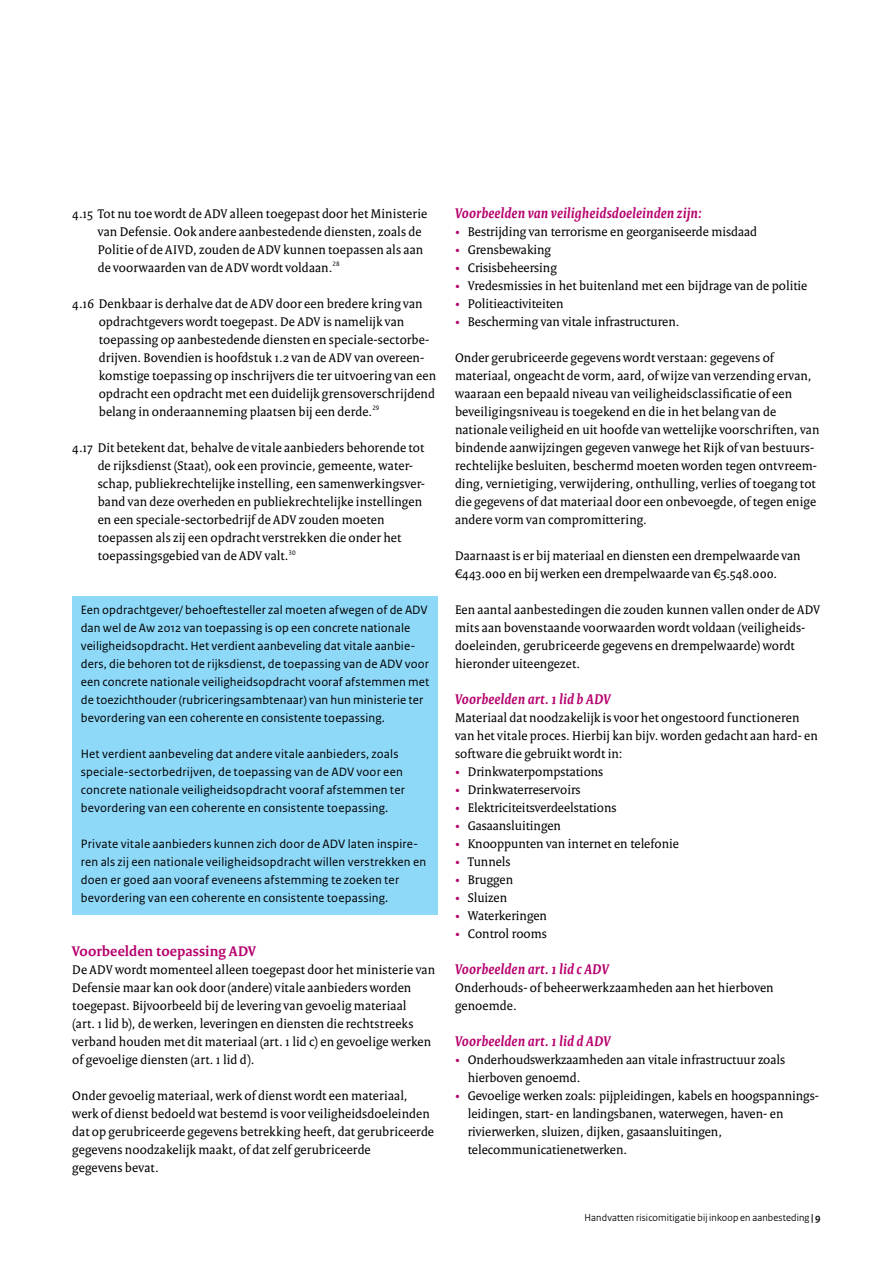
<style>
.page{position:relative;width:893px;height:1263px;background:#fff}
.page>*{position:absolute;margin:0;border:0;box-sizing:border-box;transform-origin:0 0}
.t1{font:italic 700 15px "Rijksoverheid Serif";letter-spacing:.015em;color:#b6006d}
.t2{font:700 15px "Rijksoverheid Serif";letter-spacing:.005em;color:#b6006d}
.t3{font:13.5px/18px "Rijksoverheid Serif";letter-spacing:.005em;color:#000}
.t4{font:12.75px/18px "Rijksoverheid Sans Text";letter-spacing:.01em;color:#000}
.t5{font:10.5px "Rijksoverheid Sans Heading";letter-spacing:.015em;color:#000}
.s1{color:#b6006d}
.s2{font-weight:700}
</style>
<div class="page">
<div style="left:72px;top:596px;width:366px;height:319px;background:#8ed8f8"></div>
<p class="t3" style="left:98px;top:204px;width:331px;text-indent:-26px">4.15 Tot nu toe wordt de ADV alleen toegepast door het Ministerie van Defensie. Ook andere aanbestedende diensten, zoals de Politie of de AIVD, zouden de ADV kunnen toepassen als aan de voorwaarden van de ADV wordt voldaan.<sup>28</sup></p>
<p class="t3" style="left:99px;top:294px;width:339px;text-indent:-26px">4.16 Denkbaar is derhalve dat de ADV door een bredere kring van opdrachtgevers wordt toegepast. De ADV is namelijk van toepassing op aanbestedende diensten en speciale-sectorbe&shy;drijven. Bovendien is hoofdstuk 1.2 van de ADV van overeen&shy;komstige toepassing op inschrijvers die ter uitvoering van een opdracht een opdracht met een duidelijk grensoverschrijdend belang in onderaanneming plaatsen bij een derde.<sup>29</sup></p>
<p class="t3" style="left:98px;top:438px;width:329px;text-indent:-25px">4.17 Dit betekent dat, behalve de vitale aanbieders behorende tot de rijksdienst (Staat), ook een provincie, gemeente, water&shy;schap, publiekrechtelijke instelling, een samenwerkingsver&shy;band van deze overheden en publiekrechtelijke instellingen en een speciale-sectorbedrijf de ADV zouden moeten toepassen als zij een opdracht verstrekken die onder het toepassingsgebied van de ADV valt.<sup>30</sup></p>
<p class="t4" style="left:81px;top:601px;width:350px">Een opdrachtgever/ behoeftesteller zal moeten afwegen of de ADV dan wel de Aw 2012 van toepassing is op een concrete nationale veiligheidsopdracht. Het verdient aanbeveling dat vitale aanbie&shy;ders, die behoren tot de rijksdienst, de toepassing van de ADV voor een concrete nationale veiligheidsopdracht vooraf afstemmen met de toezichthouder (rubriceringsambtenaar) van hun ministerie ter bevordering van een coherente en consistente toepassing.</p>
<p class="t4" style="left:81px;top:745px;width:326px">Het verdient aanbeveling dat andere vitale aanbieders, zoals speciale-sectorbedrijven, de toepassing van de ADV voor een concrete nationale veiligheidsopdracht vooraf afstemmen ter bevordering van een coherente en consistente toepassing.</p>
<p class="t4" style="left:81px;top:835px;width:347px">Private vitale aanbieders kunnen zich door de ADV laten inspire&shy;ren als zij een nationale veiligheidsopdracht willen verstrekken en doen er goed aan vooraf eveneens afstemming te zoeken ter bevordering van een coherente en consistente toepassing.</p>
<p class="t2" style="left:72px;top:942px;width:185px">Voorbeelden toepassing ADV</p>
<p class="t3" style="left:72px;top:960px;width:364px">De ADV wordt momenteel alleen toegepast door het ministerie van Defensie maar kan ook door (andere) vitale aanbieders worden toegepast. Bijvoorbeeld bij de levering van gevoelig materiaal<br>(art. 1 lid b), de werken, leveringen en diensten die rechtstreeks verband houden met dit materiaal (art. 1 lid c) en gevoelige werken of gevoelige diensten (art. 1 lid d).</p>
<p class="t3" style="left:72px;top:1086px;width:363px">Onder gevoelig materiaal, werk of dienst wordt een materiaal, werk of dienst bedoeld wat bestemd is voor veiligheidsdoeleinden dat op gerubriceerde gegevens betrekking heeft, dat gerubriceerde gegevens noodzakelijk maakt, of dat zelf gerubriceerde<br>gegevens bevat.</p>
<p class="t1" style="left:455px;top:204px;width:248px">Voorbeelden van veiligheidsdoeleinden zijn:</p>
<p class="t3" style="left:455px;top:222px;width:304px"><span class="s1">•</span> Bestrijding van terrorisme en georganiseerde misdaad</p>
<p class="t3" style="left:455px;top:240px;width:97px"><span class="s1">•</span> Grensbewaking</p>
<p class="t3" style="left:455px;top:258px;width:103px"><span class="s1">•</span> Crisisbeheersing</p>
<p class="t3" style="left:455px;top:276px;width:354px"><span class="s1">•</span> Vredesmissies in het buitenland met een bijdrage van de politie</p>
<p class="t3" style="left:455px;top:294px;width:110px"><span class="s1">•</span> Politieactiviteiten</p>
<p class="t3" style="left:455px;top:312px;width:226px"><span class="s1">•</span> Bescherming van vitale infrastructuren.</p>
<p class="t3" style="left:455px;top:348px;width:366px">Onder gerubriceerde gegevens wordt verstaan: gegevens of materiaal, ongeacht de vorm, aard, of wijze van verzending ervan, waaraan een bepaald niveau van veiligheidsclassificatie of een beveiligingsniveau is toegekend en die in het belang van de nationale veiligheid en uit hoofde van wettelijke voorschriften, van bindende aanwijzingen gegeven vanwege het Rijk of van bestuurs&shy;rechtelijke besluiten, beschermd moeten worden tegen ontvreem&shy;ding, vernietiging, verwijdering, onthulling, verlies of toegang tot die gegevens of dat materiaal door een onbevoegde, of tegen enige andere vorm van compromittering.</p>
<p class="t3" style="left:455px;top:546px;width:347px">Daarnaast is er bij materiaal en diensten een drempelwaarde van €443.000 en bij werken een drempelwaarde van €5.548.000.</p>
<p class="t3" style="left:455px;top:600px;width:367px">Een aantal aanbestedingen die zouden kunnen vallen onder de ADV mits aan bovenstaande voorwaarden wordt voldaan (veiligheids&shy;doeleinden, gerubriceerde gegevens en drempelwaarde) wordt hieronder uiteengezet.</p>
<p class="t1" style="left:455px;top:690px;width:157px">Voorbeelden art. 1 lid b ADV</p>
<p class="t3" style="left:455px;top:708px;width:364px">Materiaal dat noodzakelijk is voor het ongestoord functioneren van het vitale proces. Hierbij kan bijv. worden gedacht aan hard- en software die gebruikt wordt in:</p>
<p class="t3" style="left:455px;top:762px;width:150px"><span class="s1">•</span> Drinkwaterpompstations</p>
<p class="t3" style="left:455px;top:780px;width:127px"><span class="s1">•</span> Drinkwaterreservoirs</p>
<p class="t3" style="left:455px;top:798px;width:163px"><span class="s1">•</span> Elektriciteitsverdeelstations</p>
<p class="t3" style="left:455px;top:816px;width:107px"><span class="s1">•</span> Gasaansluitingen</p>
<p class="t3" style="left:455px;top:834px;width:225px"><span class="s1">•</span> Knooppunten van internet en telefonie</p>
<p class="t3" style="left:455px;top:852px;width:57px"><span class="s1">•</span> Tunnels</p>
<p class="t3" style="left:455px;top:870px;width:60px"><span class="s1">•</span> Bruggen</p>
<p class="t3" style="left:455px;top:888px;width:54px"><span class="s1">•</span> Sluizen</p>
<p class="t3" style="left:455px;top:906px;width:93px"><span class="s1">•</span> Waterkeringen</p>
<p class="t3" style="left:455px;top:924px;width:93px"><span class="s1">•</span> Control rooms</p>
<p class="t1" style="left:455px;top:960px;width:155px">Voorbeelden art. 1 lid c ADV</p>
<p class="t3" style="left:455px;top:978px;width:320px">Onderhouds- of beheerwerkzaamheden aan het hierboven genoemde.</p>
<p class="t1" style="left:455px;top:1032px;width:157px">Voorbeelden art. 1 lid d ADV</p>
<p class="t3" style="left:468px;top:1050px;width:319px;text-indent:-13px"><span class="s1">•</span> Onderhoudswerkzaamheden aan vitale infrastructuur zoals hierboven genoemd.</p>
<p class="t3" style="left:468px;top:1086px;width:352px;text-indent:-13px"><span class="s1">•</span> Gevoelige werken zoals: pijpleidingen, kabels en hoogspannings&shy;leidingen, start- en landingsbanen, waterwegen, haven- en rivierwerken, sluizen, dijken, gasaansluitingen, telecommunicatienetwerken.</p>
<p class="t5" style="left:585px;top:1211px;width:238px">Handvatten risicomitigatie bij inkoop en aanbesteding <span class="s2">| 9</span></p>
</div>
